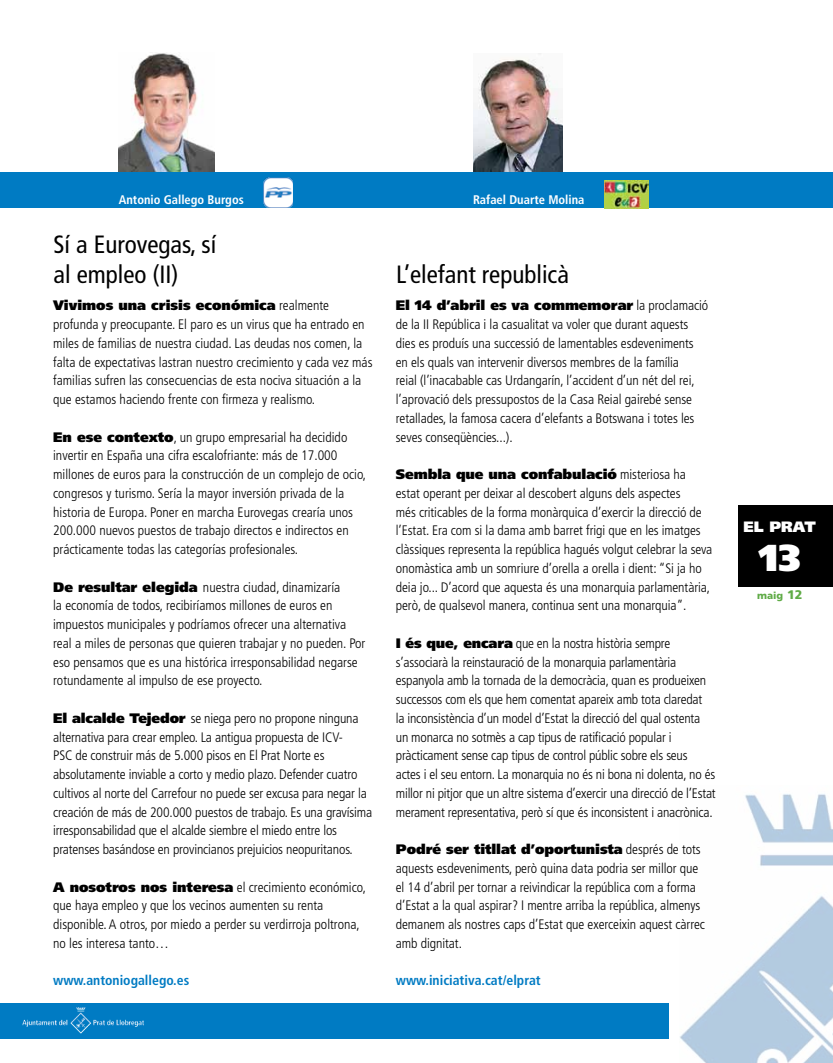
<style>
.page{position:relative;width:833px;height:1063px;background:#fff}
.page>*{position:absolute;margin:0;border:0;box-sizing:border-box;transform-origin:0 0}
.t1{font:900 37.5px "Frutiger";color:#fff}
.t2{font:condensed 25px/30px "Frutiger";color:#000}
.t3{font:900 15px "Frutiger";color:#fff}
.t4{font:300 condensed 13.75px/18.8px "Frutiger";letter-spacing:-.005em;color:#000}
.t5{font:700 condensed 13.75px "Frutiger";color:#007bc3}
.t6{font:700 condensed 12.5px "Frutiger";color:#fff}
.t7{font:900 10px "Frutiger";color:#5fab46}
.s1{font-weight:900;font-stretch:normal}
.s2{font-size:12.5px}
</style>
<div class="page">
<img style="left:473px;top:53px;width:89px;height:120px">
<img style="left:119px;top:53px;width:96px;height:120px">
<div style="left:738px;top:505px;width:95px;height:81px;background:#000"></div>
<div style="left:0;top:1003px;width:668px;height:36px;background:#007bc3"></div>
<div style="left:0;top:173px;width:833px;height:35px;background:#007bc3"></div>
<img style="left:605px;top:180px;width:43px;height:28px">
<img style="left:263px;top:178px;width:30px;height:30px">
<img style="left:680px;top:794px;width:153px;height:269px">
<p class="t6" style="left:119px;top:193px;width:126px">Antonio Gallego Burgos</p>
<p class="t6" style="left:473px;top:193px;width:113px">Rafael Duarte Molina</p>
<h2 class="t2" style="left:54px;top:230px;width:164px">Sí a Eurovegas, sí al empleo (II)</h2>
<p class="t4" style="left:53px;top:296px;width:321px"><span class="s1">Vivimos una crisis económica</span> realmente profunda y preocupante. El paro es un virus que ha entrado en miles de familias de nuestra ciudad. Las deudas nos comen, la falta de expectativas lastran nuestro crecimiento y cada vez más familias sufren las consecuencias de esta nociva situación a la que estamos haciendo frente con firmeza y realismo.</p>
<p class="t4" style="left:53px;top:428px;width:314px"><span class="s1">En ese contexto</span>, un grupo empresarial ha decidido invertir en España una cifra escalofriante: más de 17.000 millones de euros para la construcción de un complejo de ocio, congresos y turismo. Sería la mayor inversión privada de la historia de Europa. Poner en marcha Eurovegas crearía unos 200.000 nuevos puestos de trabajo directos e indirectos en prácticamente todas las categorías profesionales.</p>
<p class="t4" style="left:53px;top:578px;width:314px"><span class="s1">De resultar elegida</span> nuestra ciudad, dinamizaría<br>la economía de todos, recibiríamos millones de euros en impuestos municipales y podríamos ofrecer una alternativa real a miles de personas que quieren trabajar y no pueden. Por eso pensamos que es una histórica irresponsabilidad negarse rotundamente al impulso de ese proyecto.</p>
<p class="t4" style="left:53px;top:709px;width:321px"><span class="s1">El alcalde Tejedor</span> se niega pero no propone ninguna alternativa para crear empleo. La antigua propuesta de ICV-<br>PSC de construir más de 5.000 pisos en El Prat Norte es absolutamente inviable a corto y medio plazo. Defender cuatro cultivos al norte del Carrefour no puede ser excusa para negar la creación de más de 200.000 puestos de trabajo. Es una gravísima irresponsabilidad que el alcalde siembre el miedo entre los pratenses basándose en provincianos prejuicios neopuritanos.</p>
<p class="t4" style="left:53px;top:878px;width:314px"><span class="s1">A nosotros nos interesa</span> el crecimiento económico, que haya empleo y que los vecinos aumenten su renta disponible. A otros, por miedo a perder su verdirroja poltrona, no les interesa tanto…</p>
<p class="t5" style="left:53px;top:973px;width:138px">www.antoniogallego.es</p>
<h2 class="t2" style="left:396px;top:260px;width:174px">L’elefant republicà</h2>
<p class="t4" style="left:396px;top:296px;width:314px"><span class="s1">El 14 d’abril es va commemorar</span> la proclamació de la II República i la casualitat va voler que durant aquests dies es produís una successió de lamentables esdeveniments en els quals van intervenir diversos membres de la família<br>reial (l’inacabable cas Urdangarín, l’accident d’un nét del rei, l’aprovació dels pressupostos de la Casa Reial gairebé sense retallades, la famosa cacera d’elefants a Botswana i totes les seves conseqüències...).</p>
<p class="t4" style="left:396px;top:465px;width:318px"><span class="s1">Sembla que una confabulació</span> misteriosa ha estat operant per deixar al descobert alguns dels aspectes<br>més criticables de la forma monàrquica d’exercir la direcció de l’Estat. Era com si la dama amb barret frigi que en les imatges clàssiques representa la república hagués volgut celebrar la seva onomàstica amb un somriure d’orella a orella i dient: “Si ja ho deia jo... D’acord que aquesta és una monarquia parlamentària, però, de qualsevol manera, continua sent una monarquia”.</p>
<p class="t4" style="left:396px;top:634px;width:321px"><span class="s1">I és que, encara</span> que en la nostra història sempre s’associarà la reinstauració de la monarquia parlamentària espanyola amb la tornada de la democràcia, quan es produeixen successos com els que hem comentat apareix amb tota claredat<br>la inconsistència d’un model d’Estat la direcció del qual ostenta un monarca no sotmès a cap tipus de ratificació popular i pràcticament sense cap tipus de control públic sobre els seus actes i el seu entorn. La monarquia no és ni bona ni dolenta, no és millor ni pitjor que un altre sistema d’exercir una direcció de l’Estat merament representativa, però sí que és inconsistent i anacrònica.</p>
<p class="t4" style="left:396px;top:840px;width:311px"><span class="s1">Podré ser titllat d’oportunista</span> després de tots aquests esdeveniments, però quina data podria ser millor que el 14 d’abril per tornar a reivindicar la república com a forma d’Estat a la qual aspirar? I mentre arriba la república, almenys demanem als nostres caps d’Estat que exerceixin aquest càrrec amb dignitat.</p>
<p class="t5" style="left:396px;top:973px;width:146px">www.iniciativa.cat/elprat</p>
<p class="t3" style="left:743px;top:518px;width:39px">EL PRAT</p>
<h1 class="t1" style="left:759px;top:535px;width:43px">13</h1>
<p class="t7" style="left:757px;top:589px;width:47px">maig <span class="s2">12</span></p>
</div>
